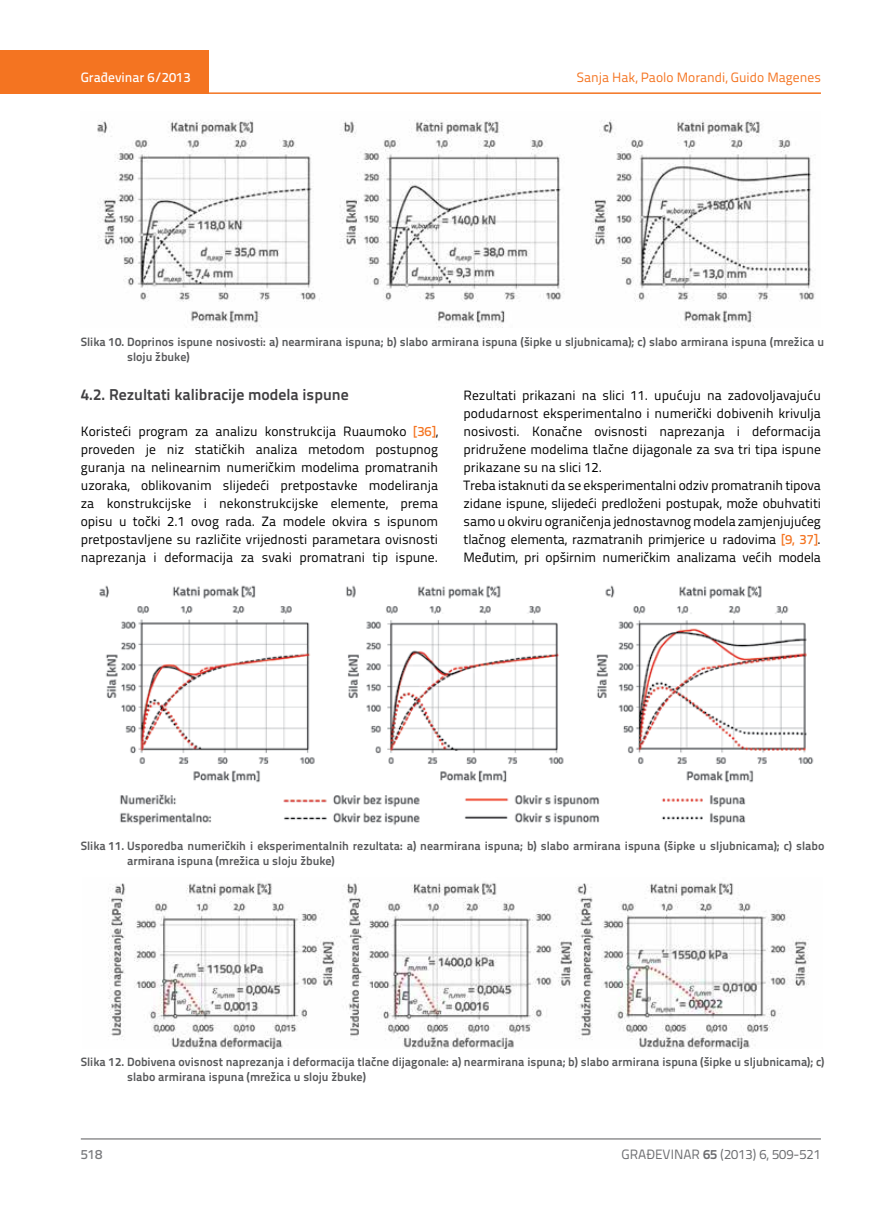
<style>
.page{position:relative;width:872px;height:1212px;background:#fff}
.page>*{position:absolute;margin:0;border:0;box-sizing:border-box;transform-origin:0 0}
.t1{font:700 15.75px "Titillium Text 22 L";color:#414042}
.t2{font:13.5px/18px "Titillium Text 22 L";color:#000;text-align:justify}
.t3{font:13.5px "Titillium Text 22 L";color:#f47421}
.t4{font:13.5px "Titillium Text 22 L";color:#6d6e71}
.t5{font:500 13.5px "Titillium Text 22 L";color:#fff}
.t6{font:500 13.5px "Titillium Text 22 L";color:#797a7d}
.t7{font:700 12px/15px "Titillium Text 22 L";color:#58595b}
.s1{font-weight:500;color:#f47421}
.s2{font-weight:700}
</style>
<div class="page">
<div style="left:0;top:50px;width:208px;height:44px;background:#f47421"></div>
<hr style="left:0;top:92px;width:821px;height:2px;background:#f47421">
<hr style="left:81px;top:1139px;width:740px;height:1px;background:#58595b">
<img style="left:97px;top:120px;width:718px;height:207px">
<img style="left:99px;top:585px;width:715px;height:241px">
<img style="left:108px;top:882px;width:701px;height:167px">
<p class="t5" style="left:81px;top:67px;width:111px">Građevinar 6/2013</p>
<p class="t3" style="left:577px;top:68px;width:246px">Sanja Hak, Paolo Morandi, Guido Magenes</p>
<p class="t7" style="left:127px;top:333px;width:698px;text-indent:-46px">Slika 10. Doprinos ispune nosivosti: a) nearmirana ispuna; b) slabo armirana ispuna (šipke u sljubnicama); c) slabo armirana ispuna (mrežica u sloju žbuke)</p>
<p class="t1" style="left:81px;top:382px;width:269px">4.2. Rezultati kalibracije modela ispune</p>
<p class="t2" style="left:81px;top:421px;width:359px">Koristeći program za analizu konstrukcija Ruaumoko <span class="s1">[36]</span>, proveden je niz statičkih analiza metodom postupnog guranja na nelinearnim numeričkim modelima promatranih uzoraka, oblikovanim slijedeći pretpostavke modeliranja za konstrukcijske i nekonstrukcijske elemente, prema opisu u točki 2.1 ovog rada. Za modele okvira s ispunom pretpostavljene su različite vrijednosti parametara ovisnosti naprezanja i deformacija za svaki promatrani tip ispune.</p>
<p class="t2" style="left:463px;top:385px;width:359px;text-align:left">Rezultati prikazani na slici 11. upućuju na zadovoljavajuću podudarnost eksperimentalno i numerički dobivenih krivulja nosivosti. Konačne ovisnosti naprezanja i deformacija pridružene modelima tlačne dijagonale za sva tri tipa ispune prikazane su na slici 12.<br>Treba istaknuti da se eksperimentalni odziv promatranih tipova zidane ispune, slijedeći predloženi postupak, može obuhvatiti samo u okviru ograničenja jednostavnog modela zamjenjujućeg tlačnog elementa, razmatranih primjerice u radovima <span class="s1">[9, 37]</span>.<br>Međutim, pri opširnim numeričkim analizama većih modela</p>
<p class="t7" style="left:127px;top:838px;width:698px;text-indent:-46px">Slika 11. Usporedba numeričkih i eksperimentalnih rezultata: a) nearmirana ispuna; b) slabo armirana ispuna (šipke u sljubnicama); c) slabo armirana ispuna (mrežica u sloju žbuke)</p>
<p class="t7" style="left:127px;top:1054px;width:698px;text-indent:-46px">Slika 12. Dobivena ovisnost naprezanja i deformacija tlačne dijagonale: a) nearmirana ispuna; b) slabo armirana ispuna (šipke u sljubnicama); c) slabo armirana ispuna (mrežica u sloju žbuke)</p>
<p class="t6" style="left:81px;top:1144px;width:23px">518</p>
<p class="t4" style="left:621px;top:1144px;width:201px">GRAĐEVINAR <span class="s2">65</span> (2013) 6, 509-521</p>
</div>
